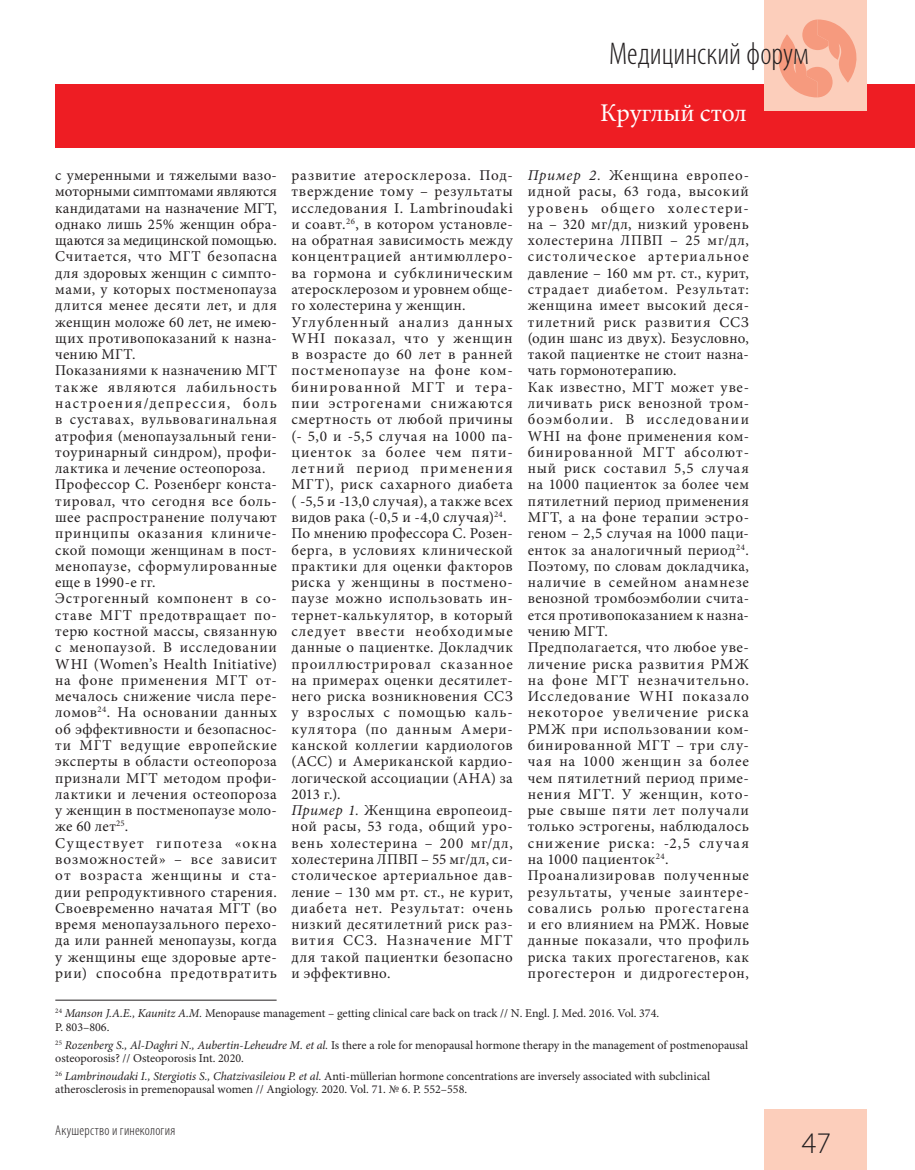
<style>
.page{position:relative;width:915px;height:1170px;background:#fff}
.page>*{position:absolute;margin:0;border:0;box-sizing:border-box;transform-origin:0 0}
.t1{font:300 condensed 31.5px "Myriad Pro";color:#231f20}
.t2{font:300 30px "Myriad Pro";color:#231f20}
.t3{font:25.5px "Minion Pro";letter-spacing:-.01em;color:#fff}
.t4{font:15px/16.4px "Minion Pro";letter-spacing:.045em;color:#231f20}
.t5{font:300 condensed 14.25px "Myriad Pro";letter-spacing:.015em;color:#231f20}
.t6{font:12px/13.5px "Minion Pro";color:#231f20}
.s1{font-style:italic}
</style>
<div class="page">
<div style="left:55px;top:84px;width:859px;height:63px;background:#ee1d23"></div>
<div style="left:764px;top:0;width:102px;height:111px;background:#fccebb"></div>
<div style="left:764px;top:1108px;width:102px;height:61px;background:#fccebb"></div>
<svg style="left:778px;top:19px;width:79px;height:78px"></svg>
<hr style="left:55px;top:999px;width:221px;height:1px;background:#231f20">
<h1 class="t1" style="left:608px;top:35px;width:201px">Медицинский форум</h1>
<h3 class="t3" style="left:600px;top:95px;width:148px">Круглый стол</h3>
<p class="t4" style="left:55px;top:167px;width:223px">с умеренными и тяжелыми вазо&shy;моторными симптомами являются кандидатами на назначение МГТ, однако лишь 25% женщин обра&shy;щаются за медицинской помощью.<br>Считается, что МГТ безопасна для здоровых женщин с симпто&shy;мами, у которых постменопауза длится менее десяти лет, и для женщин моложе 60 лет, не имею&shy;щих противопоказаний к назна&shy;чению МГТ.<br>Показаниями к назначению МГТ также являются лабильность настроения/депрессия, боль в суставах, вульвовагинальная атрофия (менопаузальный гени&shy;тоуринарный синдром), профи&shy;лактика и лечение остеопороза.<br>Профессор С. Розенберг конста&shy;тировал, что сегодня все боль&shy;шее распространение получают принципы оказания клиниче&shy;ской помощи женщинам в пост&shy;менопаузе, сформулированные еще в 1990-е гг.<br>Эстрогенный компонент в со&shy;ставе МГТ предотвращает по&shy;терю костной массы, связанную с менопаузой. В исследовании<br>WHI (Women’s Health Initiative) на фоне применения МГТ от&shy;мечалось снижение числа пере&shy;ломов<sup>24</sup>. На основании данных об эффективности и безопаснос&shy;ти МГТ ведущие европейские эксперты в области остеопороза признали МГТ методом профи&shy;лактики и лечения остеопороза у женщин в постменопаузе моло&shy;же 60 лет<sup>25</sup>.<br>Существует гипотеза «окна возможностей» – все зависит от возраста женщины и ста&shy;дии репродуктивного старения.<br>Своевременно начатая МГТ (во время менопаузального перехо&shy;да или ранней менопаузы, когда у женщины еще здоровые арте&shy;рии) способна предотвратить</p>
<p class="t4" style="left:291px;top:167px;width:223px">развитие атеросклероза. Под&shy;тверждение тому – результаты исследования I. Lambrinoudaki и соавт.<sup>26</sup>, в котором установле&shy;на обратная зависимость между концентрацией антимюллеро&shy;ва гормона и субклиническим атеросклерозом и уровнем обще&shy;го холестерина у женщин.<br>Углубленный анализ данных<br>WHI показал, что у женщин в возрасте до 60 лет в ранней постменопаузе на фоне ком&shy;бинированной МГТ и тера&shy;пии эстрогенами снижаются смертность от любой причины (- 5,0 и -5,5 случая на 1000 па&shy;циенток за более чем пяти&shy;летний период применения<br>МГТ), риск сахарного диабета ( -5,5 и -13,0 случая), а также всех видов рака (-0,5 и -4,0 случая)<sup>24</sup>.<br>По мнению профессора С. Розен&shy;берга, в условиях клинической практики для оценки факторов риска у женщины в постмено&shy;паузе можно использовать ин&shy;тернет-калькулятор, в который следует ввести необходимые данные о пациентке. Докладчик проиллюстрировал сказанное на примерах оценки десятилет&shy;него риска возникновения ССЗ у взрослых с помощью каль&shy;кулятора (по данным Амери&shy;канской коллегии кардиологов (ACC) и Американской кардио&shy;логической ассоциации (AHA) за<br>2013 г.).<br><span class="s1">Пример 1.</span> Женщина европеоид&shy;ной расы, 53 года, общий уро&shy;вень холестерина – 200 мг/дл, холестерина ЛПВП – 55 мг/дл, си&shy;столическое артериальное дав&shy;ление – 130 мм рт. ст., не курит, диабета нет. Результат: очень низкий десятилетний риск раз&shy;вития ССЗ. Назначение МГТ для такой пациентки безопасно и эффективно.</p>
<p class="t4" style="left:527px;top:167px;width:223px"><span class="s1">Пример 2.</span> Женщина европео&shy;идной расы, 63 года, высокий уровень общего холестери&shy;на – 320 мг/дл, низкий уровень холестерина ЛПВП – 25 мг/дл, систолическое артериальное давление – 160 мм рт. ст., курит, страдает диабетом. Результат: женщина имеет высокий деся&shy;тилетний риск развития ССЗ (один шанс из двух). Безусловно, такой пациентке не стоит назна&shy;чать гормонотерапию.<br>Как известно, МГТ может уве&shy;личивать риск венозной тром&shy;боэмболии. В исследовании<br>WHI на фоне применения ком&shy;бинированной МГТ абсолют&shy;ный риск составил 5,5 случая на 1000 пациенток за более чем пятилетний период применения<br>МГТ, а на фоне терапии эстро&shy;геном – 2,5 случая на 1000 паци&shy;енток за аналогичный период<sup>24</sup>.<br>Поэтому, по словам докладчика, наличие в семейном анамнезе венозной тромбоэмболии счита&shy;ется противопоказанием к назна&shy;чению МГТ.<br>Предполагается, что любое уве&shy;личение риска развития РМЖ на фоне МГТ незначительно.<br>Исследование WHI показало некоторое увеличение риска<br>РМЖ при использовании ком&shy;бинированной МГТ – три слу&shy;чая на 1000 женщин за более чем пятилетний период приме&shy;нения МГТ. У женщин, кото&shy;рые свыше пяти лет получали только эстрогены, наблюдалось снижение риска: -2,5 случая на 1000 пациенток<sup>24</sup>.<br>Проанализировав полученные результаты, ученые заинтере&shy;совались ролью прогестагена и его влиянием на РМЖ. Новые данные показали, что профиль риска таких прогестагенов, как прогестерон и дидрогестерон,</p>
<p class="t6" style="left:55px;top:1006px;width:605px"><sup>24</sup> <span class="s1">Manson J.A.E., Kaunitz A.M.</span> Menopause management – getting clinical care back on track // N. Engl. J. Med. 2016. Vol. 374.<br>P. 803–806.</p>
<p class="t6" style="left:55px;top:1037px;width:694px"><sup>25</sup> <span class="s1">Rozenberg S., Al-Daghri N., Aubertin-Leheudre M. et al.</span> Is there a role for menopausal hormone therapy in the management of postmenopausal osteoporosis? // Osteoporosis Int. 2020.</p>
<p class="t6" style="left:55px;top:1069px;width:656px"><sup>26</sup> <span class="s1">Lambrinoudaki I., Stergiotis S., Chatzivasileiou P. et al.</span> Anti-müllerian hormone concentrations are inversely associated with subclinical atherosclerosis in premenopausal women // Angiology. 2020. Vol. 71. № 6. P. 552–558.</p>
<p class="t5" style="left:55px;top:1121px;width:121px">Акушерство и гинекология</p>
<h2 class="t2" style="left:801px;top:1125px;width:31px">47</h2>
</div>
